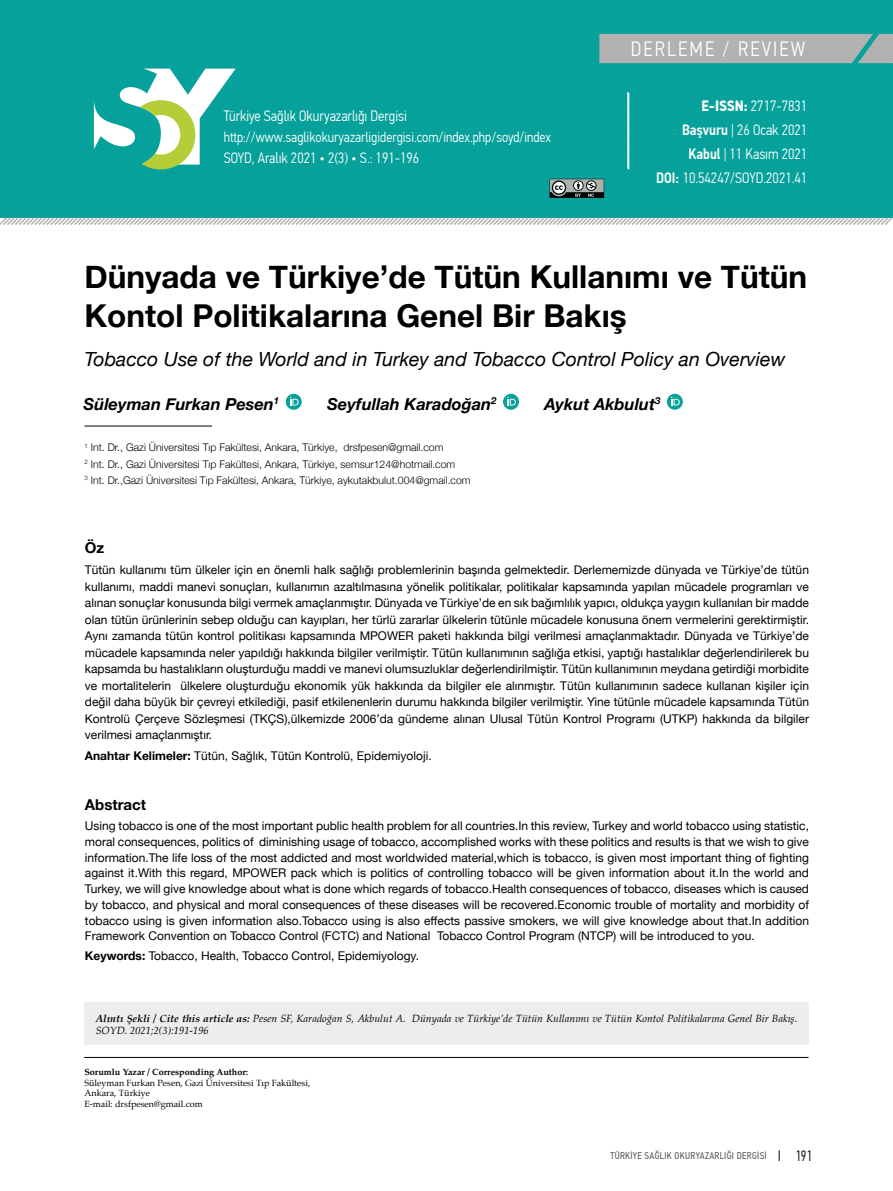
<style>
.page{position:relative;width:893px;height:1191px;background:#fff}
.page>*{position:absolute;margin:0;border:0;box-sizing:border-box;transform-origin:0 0}
.t1{font:700 31.5px/39px "Helvetica Neue";color:#000}
.t2{font:300 20.7px "PF Din Text Cond Pro";letter-spacing:.1em;color:#fff}
.t3{font:italic 19.5px "Helvetica Neue";color:#000}
.t4{font:italic 700 16.5px "Helvetica Neue";color:#000}
.t5{font:300 15px/24px "PF Din Text Cond Pro";color:#fff;text-align:right}
.t6{font:700 15px "Helvetica Neue";color:#000}
.t7{font:300 15px "PF Din Text Comp Pro";color:#000}
.t8{font:300 14.4px "PF Din Text Cond Pro";color:#fff}
.t9{font:12px/16.5px "Helvetica Neue";color:#000;text-align:justify}
.t10{font:300 10.5px/16.2px "Helvetica Neue";color:#000}
.t11{font:italic 10.5px/12px "Palatino";color:#000}
.t12{font:9.75px "PF Din Text Cond Pro";letter-spacing:.03em;color:#575756}
.t13{font:9px/10.5px "Palatino";color:#000}
.t14{font:700 9px "Palatino";color:#000}
.s1{font-weight:700}
.s2{font-weight:500}
</style>
<div class="page">
<svg style="left:778px;top:1150px;width:2px;height:11px"></svg>
<div style="left:0;top:0;width:892px;height:217px;background:#07a19b"></div>
<svg style="left:627px;top:92px;width:3px;height:78px"></svg>
<svg style="left:0;top:216px;width:893px;height:9px"></svg>
<svg style="left:286px;top:394px;width:16px;height:16px"></svg>
<svg style="left:290px;top:397px;width:9px;height:8px"></svg>
<svg style="left:503px;top:394px;width:16px;height:16px"></svg>
<svg style="left:507px;top:397px;width:9px;height:8px"></svg>
<svg style="left:667px;top:394px;width:16px;height:16px"></svg>
<svg style="left:671px;top:397px;width:9px;height:8px"></svg>
<svg style="left:94px;top:69px;width:142px;height:100px"></svg>
<hr style="left:84px;top:1057px;width:724px;height:1px;background:#000">
<div style="left:84px;top:1002px;width:724px;height:43px;background:#ededed"></div>
<hr style="left:84px;top:426px;width:128px;height:1px;background:#000">
<svg style="left:549px;top:179px;width:55px;height:19px"></svg>
<div style="left:599px;top:34px;width:294px;height:29px;background:#b3b2b2"></div>
<p class="t5" style="left:224px;top:104px;width:185px">Türkiye Sağlık Okuryazarlığı Dergisi</p>
<p class="t8" style="left:224px;top:129px;width:329px">http://www.saglikokuryazarligidergisi.com/index.php/soyd/index</p>
<p class="t5" style="left:224px;top:145px;width:197px">SOYD, Aralık 2021 • 2(3) • S.: 191-196</p>
<h2 class="t2" style="left:631px;top:37px;width:176px">DERLEME / REVIEW</h2>
<p class="t5" style="left:656px;top:94px;width:153px"><span class="s1">E-ISSN:</span> 2717-7831<br><span class="s2">Başvuru</span> | 26 Ocak 2021<br><span class="s2">Kabul</span> | 11 Kasım 2021<br><span class="s2">DOI:</span> 10.54247/SOYD.2021.41</p>
<h1 class="t1" style="left:84px;top:258px;width:724px">Dünyada ve Türkiye’de Tütün Kullanımı ve Tütün<br>Kontol Politikalarına Genel Bir Bakış</h1>
<h3 class="t3" style="left:84px;top:344px;width:702px">Tobacco Use of the World and in Turkey and Tobacco Control Policy an Overview</h3>
<h3 class="t4" style="left:84px;top:391px;width:197px">Süleyman Furkan Pesen<sup>1</sup></h3>
<h3 class="t4" style="left:327px;top:391px;width:171px">Seyfullah Karadoğan<sup>2</sup></h3>
<h3 class="t4" style="left:544px;top:391px;width:117px">Aykut Akbulut<sup>3</sup></h3>
<p class="t10" style="left:84px;top:439px;width:388px"><sup>1</sup> Int. Dr., Gazi Üniversitesi Tıp Fakültesi, Ankara, Türkiye, drsfpesen@gmail.com<br><sup>2</sup> Int. Dr., Gazi Üniversitesi Tıp Fakültesi, Ankara, Türkiye, semsur124@hotmail.com<br><sup>3</sup> Int. Dr.,Gazi Üniversitesi Tıp Fakültesi, Ankara, Türkiye, aykutakbulut.004@gmail.com</p>
<p class="t6" style="left:85px;top:536px;width:21px">Öz</p>
<p class="t9" style="left:85px;top:562px;width:725px">Tütün kullanımı tüm ülkeler için en önemli halk sağlığı problemlerinin başında gelmektedir. Derlememizde dünyada ve Türkiye’de tütün kullanımı, maddi manevi sonuçları, kullanımın azaltılmasına yönelik politikalar, politikalar kapsamında yapılan mücadele programları ve alınan sonuçlar konusunda bilgi vermek amaçlanmıştır. Dünyada ve Türkiye’de en sık bağımlılık yapıcı, oldukça yaygın kullanılan bir madde olan tütün ürünlerinin sebep olduğu can kayıpları, her türlü zararlar ülkelerin tütünle mücadele konusuna önem vermelerini gerektirmiştir.<br>Aynı zamanda tütün kontrol politikası kapsamında MPOWER paketi hakkında bilgi verilmesi amaçlanmaktadır. Dünyada ve Türkiye’de mücadele kapsamında neler yapıldığı hakkında bilgiler verilmiştir. Tütün kullanımının sağlığa etkisi, yaptığı hastalıklar değerlendirilerek bu kapsamda bu hastalıkların oluşturduğu maddi ve manevi olumsuzluklar değerlendirilmiştir. Tütün kullanımının meydana getirdiği morbidite ve mortalitelerin ülkelere oluşturduğu ekonomik yük hakkında da bilgiler ele alınmıştır. Tütün kullanımının sadece kullanan kişiler için değil daha büyük bir çevreyi etkilediği, pasif etkilenenlerin durumu hakkında bilgiler verilmiştir. Yine tütünle mücadele kapsamında Tütün Kontrolü Çerçeve Sözleşmesi (TKÇS),ülkemizde 2006’da gündeme alınan Ulusal Tütün Kontrol Programı (UTKP) hakkında da bilgiler verilmesi amaçlanmıştır.</p>
<p class="t9" style="left:85px;top:748px;width:348px"><span class="s1">Anahtar Kelimeler:</span> Tütün, Sağlık, Tütün Kontrolü, Epidemiyoloji.</p>
<p class="t6" style="left:85px;top:793px;width:63px">Abstract</p>
<p class="t9" style="left:85px;top:818px;width:725px;line-height:15.8px">Using tobacco is one of the most important public health problem for all countries.In this review, Turkey and world tobacco using statistic, moral consequences, politics of diminishing usage of tobacco, accomplished works with these politics and results is that we wish to give information.The life loss of the most addicted and most worldwided material,which is tobacco, is given most important thing of fighting against it.With this regard, MPOWER pack which is politics of controlling tobacco will be given information about it.In the world and Turkey, we will give knowledge about what is done which regards of tobacco.Health consequences of tobacco, diseases which is caused by tobacco, and physical and moral consequences of these diseases will be recovered.Economic trouble of mortality and morbidity of tobacco using is given information also.Tobacco using is also effects passive smokers, we will give knowledge about that.In addition Framework Convention on Tobacco Control (FCTC) and National Tobacco Control Program (NTCP) will be introduced to you.</p>
<p class="t9" style="left:85px;top:948px;width:336px"><span class="s1">Keywords:</span> Tobacco, Health, Tobacco Control, Epidemiyology.</p>
<p class="t11" style="left:96px;top:1012px;width:703px"><span class="s1">Alıntı Şekli / Cite this article as:</span> Pesen SF, Karadoğan S, Akbulut A. Dünyada ve Türkiye’de Tütün Kullanımı ve Tütün Kontol Politikalarına Genel Bir Bakış.<br>SOYD. 2021;2(3):191-196</p>
<p class="t14" style="left:84px;top:1064px;width:165px">Sorumlu Yazar / Corresponding Author:</p>
<p class="t13" style="left:84px;top:1077px;width:227px">Süleyman Furkan Pesen, Gazi Üniversitesi Tıp Fakültesi,<br>Ankara, Türkiye<br>E-mail: drsfpesen@gmail.com</p>
<p class="t12" style="left:610px;top:1149px;width:158px">TÜRKİYE SAĞLIK OKURYAZARLIĞI DERGİSİ</p>
<p class="t7" style="left:795px;top:1147px;width:18px">191</p>
</div>
